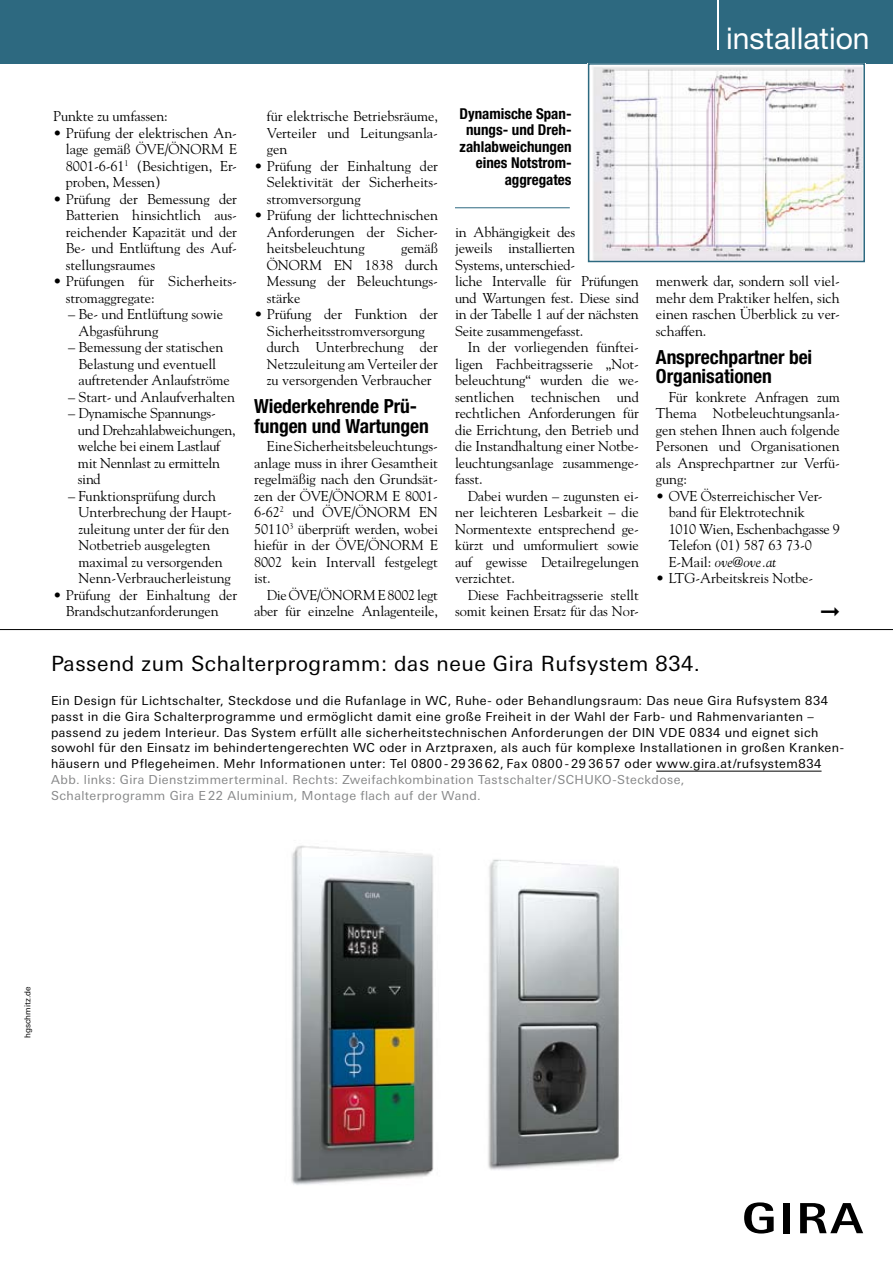
<style>
.page{position:relative;width:893px;height:1263px;background:#fff}
.page>*{position:absolute;margin:0;border:0;box-sizing:border-box;transform-origin:0 0}
.t1{font:200 75px "Helvetica Neue LT Std";color:#fff}
.t2{font:30px "Helvetica Neue LT Std";color:#fff}
.t3{font:21px "Linotype Univers Basic";letter-spacing:.025em;color:#000}
.t4{font:700 condensed 19.5px/19.5px "Helvetica Neue LT Std";letter-spacing:-.005em;color:#000}
.t5{font:700 condensed 15px/16.5px "Helvetica Neue LT Std";color:#000;text-align:right}
.t6{font:14.25px/16.5px "Goudy Std";letter-spacing:-.005em;color:#000;text-align:justify}
.t7{font:12.45px/15.8px "Linotype Univers Basic";letter-spacing:.035em;color:#000}
.t8{font:12.45px/15.8px "Linotype Univers Basic";letter-spacing:.035em;color:#878889}
.t9{font:8.25px "Linotype Univers Basic";color:#000}
.s1{font-weight:700}
.s2{font-style:italic}
</style>
<div class="page">
<div style="left:0;top:0;width:893px;height:64px;background:#2d6980"></div>
<img style="left:592px;top:66px;width:270px;height:193px">
<div style="left:588px;top:63px;width:277px;height:199px;border:2px solid #2d6980"></div>
<hr style="left:455px;top:208px;width:115px;height:1px;background:#2d6980">
<hr style="left:0;top:629px;width:893px;height:1px;background:#000">
<img style="left:488px;top:859px;width:132px;height:311px">
<img style="left:291px;top:845px;width:143px;height:340px">
<div style="left:783px;top:1203px;width:7px;height:30px;background:#000"></div>
<svg style="left:744px;top:1202px;width:30px;height:31px"></svg>
<svg style="left:800px;top:1203px;width:63px;height:30px"></svg>
<hr style="left:656px;top:771px;width:165px;height:1px;background:#000">
<h1 class="t1" style="left:710px;top:-36px;width:18px">|</h1>
<h2 class="t2" style="left:726px;top:20px;width:145px">installation</h2>
<p class="t6" style="left:53px;top:108px;width:116px">Punkte zu umfassen:</p>
<p class="t6" style="left:66px;top:124px;width:173px;text-indent:-13px"><span class="s1">•</span> Prüfung der elektrischen An&shy;lage gemäß ÖVE/ÖNORM E 8001-6-61<sup>1</sup> (Besichtigen, Er&shy;proben, Messen)</p>
<p class="t6" style="left:66px;top:190px;width:173px;text-indent:-13px"><span class="s1">•</span> Prüfung der Bemessung der Batterien hinsichtlich aus&shy;reichender Kapazität und der Be- und Entlüftung des Auf&shy;stellungsraumes</p>
<p class="t6" style="left:66px;top:273px;width:173px;text-indent:-13px"><span class="s1">•</span> Prüfungen für Sicherheits&shy;stromaggregate:</p>
<p class="t6" style="left:79px;top:306px;width:146px;text-indent:-10px">– Be- und Entlüftung sowie<br>Abgasführung</p>
<p class="t6" style="left:79px;top:339px;width:153px;text-align:left;text-indent:-10px">– Bemessung der statischen<br>Belastung und eventuell auftretender Anlaufströme</p>
<p class="t6" style="left:68px;top:388px;width:169px">– Start- und Anlaufverhalten</p>
<p class="t6" style="left:78px;top:405px;width:159px;text-align:left;text-indent:-10px">– Dynamische Spannungs&shy;und Drehzahlabweichungen, welche bei einem Lastlauf mit Nennlast zu ermitteln sind</p>
<p class="t6" style="left:79px;top:487px;width:155px;text-align:left;text-indent:-10px">– Funktionsprüfung durch<br>Unterbrechung der Haupt&shy;zuleitung unter der für den<br>Notbetrieb ausgelegten maximal zu versorgenden<br>Nenn-Verbraucherleistung</p>
<p class="t6" style="left:53px;top:586px;width:185px;text-align:center"><span class="s1">•</span> Prüfung der Einhaltung der<br>Brandschutzanforderungen</p>
<p class="t6" style="left:267px;top:108px;width:173px">für elektrische Betriebsräume, Verteiler und Leitungsanla&shy;gen</p>
<p class="t6" style="left:267px;top:157px;width:173px;text-indent:-13px"><span class="s1">•</span> Prüfung der Einhaltung der Selektivität der Sicherheits&shy;stromversorgung</p>
<p class="t6" style="left:267px;top:207px;width:173px;text-indent:-13px"><span class="s1">•</span> Prüfung der lichttechnischen Anforderungen der Sicher&shy;heitsbeleuchtung</p>
<p class="t6" style="left:267px;top:240px;width:173px;text-indent:134px">gemäß ÖNORM EN 1838 durch Messung der Beleuchtungs&shy;stärke</p>
<p class="t6" style="left:267px;top:306px;width:173px;text-align:left;text-indent:-13px"><span class="s1">•</span> Prüfung der Funktion der<br>Sicherheitsstromversorgung durch Unterbrechung der<br>Netzzuleitung am Verteiler der zu versorgenden Verbraucher</p>
<h3 class="t4" style="left:254px;top:396px;width:176px">Wiederkehrende Prü&shy;fungen und Wartungen</h3>
<p class="t6" style="left:254px;top:438px;width:185px;text-indent:13px">Eine Sicherheitsbeleuchtungs&shy;anlage muss in ihrer Gesamtheit regelmäßig nach den Grundsät&shy;zen der ÖVE/ÖNORM E 8001- 6-62<sup>2</sup> und ÖVE/ÖNORM EN 50110<sup>3</sup> überprüft werden, wobei hiefür in der ÖVE/ÖNORM E 8002 kein Intervall festgelegt ist.</p>
<p class="t6" style="left:254px;top:586px;width:185px;text-align:right">Die ÖVE/ÖNORM E 8002 legt aber für einzelne Anlagenteile,</p>
<p class="t5" style="left:459px;top:105px;width:114px">Dynamische Span&shy;nungs- und Dreh&shy;zahlabweichungen eines Notstrom&shy;aggregates</p>
<p class="t6" style="left:455px;top:223px;width:185px;text-align:left">in Abhängigkeit des<br>jeweils installierten<br>Systems, unterschied-<br>liche Intervalle für Prüfungen und Wartungen fest. Diese sind in der Tabelle 1 auf der nächsten<br>Seite zusammengefasst.</p>
<p class="t6" style="left:455px;top:339px;width:185px;text-indent:13px">In der vorliegenden fünftei&shy;ligen Fachbeitragsserie „Not&shy;beleuchtung“ wurden die we&shy;sentlichen technischen und rechtlichen Anforderungen für die Errichtung, den Betrieb und die Instandhaltung einer Notbe&shy;leuchtungsanlage zusammenge&shy;fasst.</p>
<p class="t6" style="left:455px;top:487px;width:185px;text-indent:13px">Dabei wurden – zugunsten ei&shy;ner leichteren Lesbarkeit – die Normentexte entsprechend ge&shy;kürzt und umformuliert sowie auf gewisse Detailregelungen verzichtet.</p>
<p class="t6" style="left:455px;top:586px;width:185px;text-align:right">Diese Fachbeitragsserie stellt somit keinen Ersatz für das Nor-</p>
<p class="t6" style="left:656px;top:273px;width:185px">menwerk dar, sondern soll viel&shy;mehr dem Praktiker helfen, sich einen raschen Überblick zu ver&shy;schaffen.</p>
<h3 class="t4" style="left:656px;top:347px;width:158px">Ansprechpartner bei<br>Organisationen</h3>
<p class="t6" style="left:656px;top:388px;width:185px;text-indent:13px">Für konkrete Anfragen zum Thema Notbeleuchtungsanla&shy;gen stehen Ihnen auch folgende Personen und Organisationen als Ansprechpartner zur Verfü&shy;gung:</p>
<p class="t6" style="left:669px;top:487px;width:173px;text-align:left;text-indent:-13px"><span class="s1">•</span> OVE Österreichischer Ver&shy;band für Elektrotechnik<br>1010 Wien, Eschenbachgasse 9<br>Telefon (01) 587 63 73-0<br>E-Mail: <span class="s2">ove@ove.at</span></p>
<p class="t6" style="left:656px;top:570px;width:159px"><span class="s1">•</span> LTG-Arbeitskreis Notbe-</p>
<h3 class="t3" style="left:51px;top:652px;width:650px">Passend zum Schalterprogramm: das neue Gira Rufsystem 834.</h3>
<p class="t7" style="left:51px;top:693px;width:794px">Ein Design für Lichtschalter, Steckdose und die Rufanlage in WC, Ruhe- oder Behandlungsraum: Das neue Gira Rufsystem 834 passt in die Gira Schalterprogramme und ermöglicht damit eine große Freiheit in der Wahl der Farb- und Rahmenvarianten – passend zu jedem Interieur. Das System erfüllt alle sicherheitstechnischen Anforderungen der DIN VDE 0834 und eignet sich sowohl für den Einsatz im behindertengerechten WC oder in Arztpraxen, als auch für komplexe Installationen in großen Kranken&shy;häusern und Pflegeheimen. Mehr Informationen unter: Tel 0800 - 29 36 62, Fax 0800 - 29 36 57 oder www.gira.at /rufsystem834</p>
<p class="t8" style="left:51px;top:772px;width:635px">Abb. links: Gira Dienstzimmerterminal. Rechts: Zweifachkombination Tastschalter / SCHUKO- Steckdose,<br>Schalterprogramm Gira E 22 Aluminium, Montage flach auf der Wand.</p>
<p class="t9" style="left:23px;top:1038px;width:53px;rotate:-90deg">hgschmitz.de</p>
</div>
